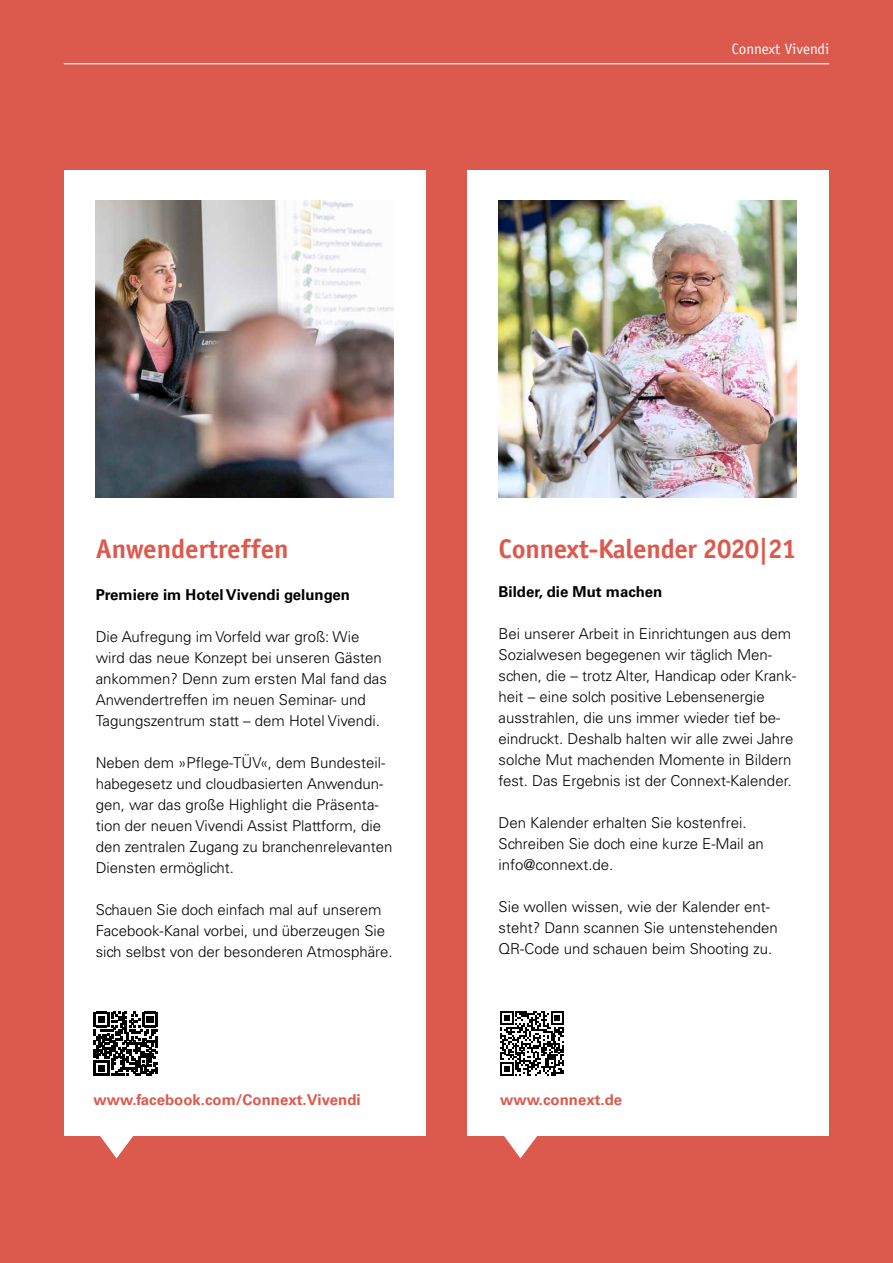
<style>
.page{position:relative;width:893px;height:1263px;background:#dc5a4d}
.page>*{position:absolute;margin:0;border:0;box-sizing:border-box;transform-origin:0 0}
.t1{font:700 27px "Officina Sans";letter-spacing:-.01em;color:#dc5a4d}
.t2{font:300 15px/21px "Univers LT Std";color:#000}
.t3{font:700 15px "Univers LT Std";color:#000}
.t4{font:700 15px "Univers LT Std";color:#dc5a4d}
.t5{font:15px "Officina Sans";color:#fff}
</style>
<div class="page">
<div style="left:64px;top:170px;width:361px;height:965px;background:#fff"></div>
<div style="left:468px;top:170px;width:361px;height:965px;background:#fff"></div>
<img style="left:499px;top:200px;width:297px;height:298px">
<img style="left:96px;top:200px;width:297px;height:298px">
<svg style="left:94px;top:1012px;width:64px;height:64px"></svg>
<svg style="left:500px;top:1011px;width:64px;height:65px"></svg>
<svg style="left:96px;top:1135px;width:42px;height:23px"></svg>
<svg style="left:500px;top:1135px;width:42px;height:23px"></svg>
<hr style="left:64px;top:63px;width:765px;height:1px;background:#fff">
<p class="t5" style="left:732px;top:40px;width:99px">Connext Vivendi</p>
<h1 class="t1" style="left:96px;top:532px;width:195px">Anwendertreffen</h1>
<p class="t3" style="left:96px;top:586px;width:256px">Premiere im Hotel Vivendi gelungen</p>
<p class="t2" style="left:96px;top:626px;width:293px">Die Aufregung im Vorfeld war groß: Wie wird das neue Konzept bei unseren Gästen ankommen? Denn zum ersten Mal fand das Anwendertreffen im neuen Seminar- und Tagungszentrum statt – dem Hotel Vivendi.</p>
<p class="t2" style="left:96px;top:752px;width:298px">Neben dem »Pflege-TÜV«, dem Bundesteil&shy;habegesetz und cloudbasierten Anwendun&shy;gen, war das große Highlight die Präsenta&shy;tion der neuen Vivendi Assist Plattform, die den zentralen Zugang zu branchenrelevanten Diensten ermöglicht.</p>
<p class="t2" style="left:96px;top:899px;width:299px">Schauen Sie doch einfach mal auf unserem<br>Facebook-Kanal vorbei, und überzeugen Sie sich selbst von der besonderen Atmosphäre.</p>
<h1 class="t1" style="left:499px;top:532px;width:299px">Connext-Kalender 2020|21</h1>
<p class="t3" style="left:499px;top:583px;width:165px">Bilder, die Mut machen</p>
<p class="t2" style="left:499px;top:623px;width:299px">Bei unserer Arbeit in Einrichtungen aus dem Sozialwesen begegenen wir täglich Men&shy;schen, die – trotz Alter, Handicap oder Krank&shy;heit – eine solch positive Lebensenergie ausstrahlen, die uns immer wieder tief be&shy;eindruckt. Deshalb halten wir alle zwei Jahre solche Mut machenden Momente in Bildern fest. Das Ergebnis ist der Connext-Kalender.</p>
<p class="t2" style="left:499px;top:812px;width:267px">Den Kalender erhalten Sie kostenfrei.<br>Schreiben Sie doch eine kurze E-Mail an info@connext.de.</p>
<p class="t2" style="left:499px;top:896px;width:281px">Sie wollen wissen, wie der Kalender ent&shy;steht? Dann scannen Sie untenstehenden<br>QR-Code und schauen beim Shooting zu.</p>
<p class="t4" style="left:94px;top:1090px;width:269px">www.facebook.com/Connext.Vivendi</p>
<p class="t4" style="left:500px;top:1090px;width:124px">www.connext.de</p>
</div>
